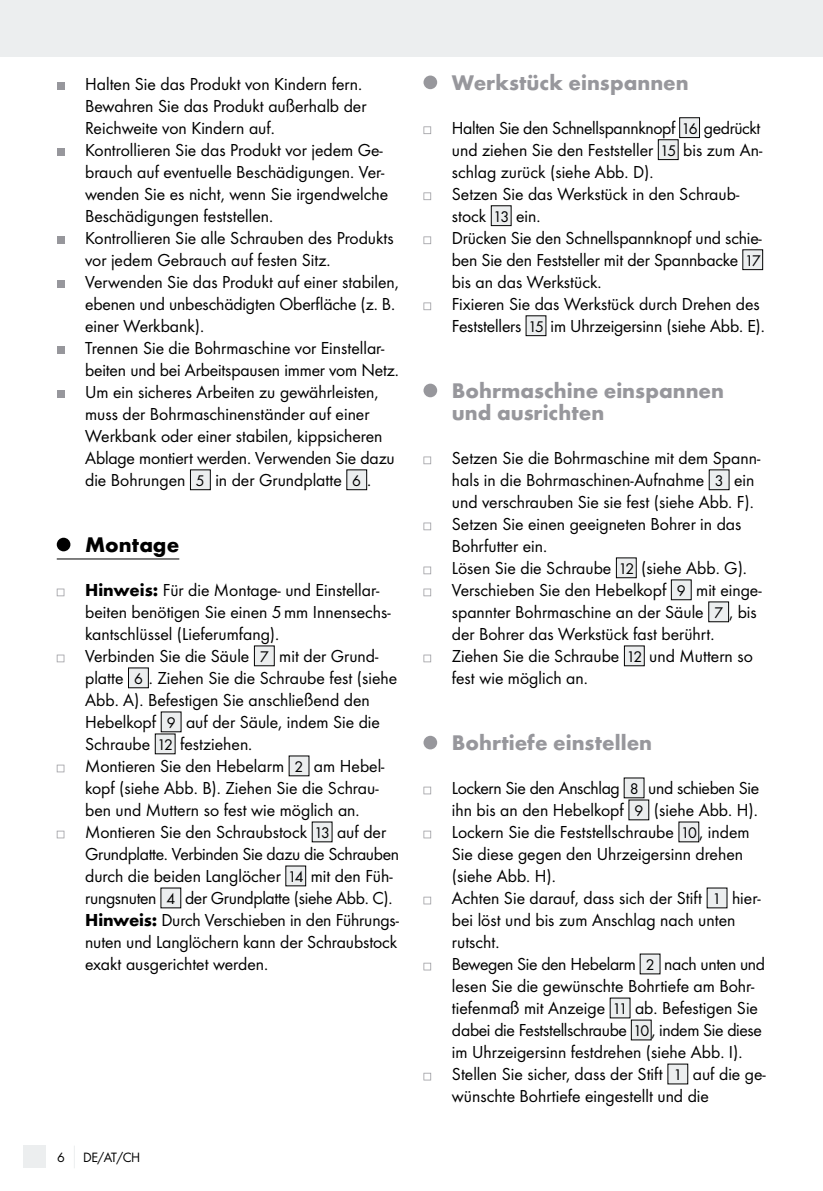
<style>
.page{position:relative;width:823px;height:1191px;background:#fff}
.page>*{position:absolute;margin:0;border:0;box-sizing:border-box;transform-origin:0 0}
.t1{font:700 22px/22px "Futura";color:#97979c}
.t2{font:700 22px "Futura";color:#000}
.t3{font:18px/22px "Futura Boo";color:#000}
.t4{font:14px "Futura Boo";color:#000}
.s1{font-size:16px}
.s2{font-family:"Futura";font-weight:700}
</style>
<div class="page">
<div style="left:0;top:0;width:822px;height:57px;background:#eceeef"></div>
<div style="left:23px;top:1145px;width:22px;height:23px;background:#eceeef"></div>
<svg style="left:74px;top:1146px;width:1px;height:22px"></svg>
<hr style="left:57px;top:558px;width:122px;height:1px;background:#000">
<div style="left:57px;top:82px;width:7px;height:8px;background:#97979c"></div>
<div style="left:57px;top:148px;width:7px;height:8px;background:#97979c"></div>
<div style="left:57px;top:236px;width:7px;height:8px;background:#97979c"></div>
<div style="left:57px;top:280px;width:7px;height:8px;background:#97979c"></div>
<div style="left:57px;top:346px;width:7px;height:8px;background:#97979c"></div>
<div style="left:57px;top:390px;width:7px;height:8px;background:#97979c"></div>
<div style="left:190px;top:470px;width:20px;height:20px;background:#eceeef"></div>
<div style="left:190px;top:469px;width:21px;height:21px;border:1px solid #000"></div>
<div style="left:346px;top:470px;width:20px;height:20px;background:#eceeef"></div>
<div style="left:346px;top:469px;width:21px;height:21px;border:1px solid #000"></div>
<div style="left:57px;top:538px;width:13px;height:13px;background:#000;border-radius:50%"></div>
<svg style="left:57px;top:588px;width:7px;height:8px"></svg>
<svg style="left:57px;top:654px;width:7px;height:8px"></svg>
<div style="left:254px;top:646px;width:20px;height:20px;background:#eceeef"></div>
<div style="left:128px;top:668px;width:20px;height:20px;background:#eceeef"></div>
<div style="left:128px;top:667px;width:21px;height:21px;border:1px solid #000"></div>
<div style="left:161px;top:712px;width:20px;height:20px;background:#eceeef"></div>
<div style="left:155px;top:734px;width:20px;height:20px;background:#eceeef"></div>
<svg style="left:57px;top:764px;width:7px;height:8px"></svg>
<div style="left:289px;top:756px;width:20px;height:20px;background:#eceeef"></div>
<svg style="left:57px;top:830px;width:7px;height:8px"></svg>
<div style="left:312px;top:822px;width:20px;height:20px;background:#eceeef"></div>
<div style="left:285px;top:866px;width:20px;height:20px;background:#eceeef"></div>
<div style="left:161px;top:888px;width:20px;height:20px;background:#eceeef"></div>
<div style="left:423px;top:76px;width:14px;height:13px;background:#97979c;border-radius:50%"></div>
<svg style="left:423px;top:126px;width:8px;height:8px"></svg>
<div style="left:679px;top:118px;width:20px;height:20px;background:#eceeef"></div>
<div style="left:678px;top:117px;width:21px;height:21px;border:1px solid #000"></div>
<div style="left:658px;top:140px;width:19px;height:20px;background:#eceeef"></div>
<div style="left:657px;top:139px;width:21px;height:21px;border:1px solid #000"></div>
<svg style="left:423px;top:192px;width:8px;height:8px"></svg>
<div style="left:491px;top:206px;width:20px;height:20px;background:#eceeef"></div>
<div style="left:490px;top:205px;width:21px;height:21px;border:1px solid #000"></div>
<svg style="left:423px;top:236px;width:8px;height:8px"></svg>
<div style="left:742px;top:250px;width:20px;height:20px;background:#eceeef"></div>
<svg style="left:423px;top:302px;width:8px;height:8px"></svg>
<div style="left:525px;top:316px;width:20px;height:20px;background:#eceeef"></div>
<div style="left:423px;top:384px;width:14px;height:13px;background:#97979c;border-radius:50%"></div>
<svg style="left:423px;top:456px;width:8px;height:8px"></svg>
<div style="left:708px;top:470px;width:20px;height:20px;background:#eceeef"></div>
<svg style="left:423px;top:522px;width:8px;height:8px"></svg>
<svg style="left:423px;top:566px;width:8px;height:8px"></svg>
<div style="left:616px;top:558px;width:20px;height:20px;background:#eceeef"></div>
<div style="left:615px;top:557px;width:21px;height:21px;border:1px solid #000"></div>
<svg style="left:423px;top:588px;width:8px;height:8px"></svg>
<div style="left:671px;top:580px;width:19px;height:20px;background:#eceeef"></div>
<div style="left:708px;top:602px;width:20px;height:20px;background:#eceeef"></div>
<svg style="left:423px;top:654px;width:8px;height:8px"></svg>
<div style="left:624px;top:646px;width:20px;height:20px;background:#eceeef"></div>
<div style="left:423px;top:736px;width:14px;height:13px;background:#97979c;border-radius:50%"></div>
<svg style="left:423px;top:786px;width:8px;height:8px"></svg>
<div style="left:623px;top:778px;width:20px;height:20px;background:#eceeef"></div>
<div style="left:628px;top:800px;width:20px;height:20px;background:#eceeef"></div>
<svg style="left:423px;top:830px;width:8px;height:8px"></svg>
<div style="left:678px;top:822px;width:20px;height:20px;background:#eceeef"></div>
<svg style="left:423px;top:896px;width:8px;height:8px"></svg>
<div style="left:706px;top:888px;width:20px;height:20px;background:#eceeef"></div>
<svg style="left:423px;top:962px;width:8px;height:8px"></svg>
<div style="left:639px;top:954px;width:20px;height:20px;background:#eceeef"></div>
<div style="left:609px;top:998px;width:20px;height:20px;background:#eceeef"></div>
<div style="left:631px;top:1020px;width:19px;height:20px;background:#eceeef"></div>
<svg style="left:423px;top:1072px;width:8px;height:8px"></svg>
<div style="left:667px;top:1064px;width:20px;height:20px;background:#eceeef"></div>
<p class="t3" style="left:85px;top:73px;width:315px">Halten Sie das Produkt von Kindern fern.<br>Bewahren Sie das Produkt außerhalb der Reichweite von Kindern auf.<br>Kontrollieren Sie das Produkt vor jedem Ge&shy;brauch auf eventuelle Beschädigungen. Ver&shy;wenden Sie es nicht, wenn Sie irgendwelche Beschädigungen feststellen.<br>Kontrollieren Sie alle Schrauben des Produkts vor jedem Gebrauch auf festen Sitz.<br>Verwenden Sie das Produkt auf einer stabilen, ebenen und unbeschädigten Oberfläche (z. B. einer Werkbank).<br>Trennen Sie die Bohrmaschine vor Einstellar&shy;beiten und bei Arbeitspausen immer vom Netz.<br>Um ein sicheres Arbeiten zu gewährleisten, muss der Bohrmaschinenständer auf einer Werkbank oder einer stabilen, kippsicheren Ablage montiert werden. Verwenden Sie dazu die Bohrungen <span class="s1">5</span> in der Grundplatte <span class="s1">6</span> .</p>
<p class="t2" style="left:85px;top:531px;width:96px">Montage</p>
<p class="t3" style="left:85px;top:579px;width:315px"><span class="s2">Hinweis:</span> Für die Montage- und Einstellar&shy;beiten benötigen Sie einen 5mm Innensechs&shy;kantschlüssel (Lieferumfang).<br>Verbinden Sie die Säule <span class="s1">7</span> mit der Grund&shy;platte <span class="s1">6</span> . Ziehen Sie die Schraube fest (siehe Abb. A). Befestigen Sie anschließend den Hebelkopf <span class="s1">9</span> auf der Säule, indem Sie die Schraube <span class="s1">12</span> festziehen.<br>Montieren Sie den Hebelarm <span class="s1">2</span> am Hebel&shy;kopf (siehe Abb. B). Ziehen Sie die Schrau&shy;ben und Muttern so fest wie möglich an.<br>Montieren Sie den Schraubstock <span class="s1">13</span> auf der Grundplatte. Verbinden Sie dazu die Schrauben durch die beiden Langlöcher <span class="s1">14</span> mit den Füh&shy;rungsnuten <span class="s1">4</span> der Grundplatte (siehe Abb. C).<br><span class="s2">Hinweis:</span> Durch Verschieben in den Führungs&shy;nuten und Langlöchern kann der Schraubstock exakt ausgerichtet werden.</p>
<p class="t4" style="left:57px;top:1149px;width:9px">6</p>
<p class="t4" style="left:83px;top:1149px;width:58px">DE/AT/CH</p>
<p class="t1" style="left:451px;top:71px;width:238px">Werkstück einspannen</p>
<p class="t3" style="left:451px;top:117px;width:314px">Halten Sie den Schnellspannknopf <span class="s1">16</span> gedrückt und ziehen Sie den Feststeller <span class="s1">15</span> bis zum An&shy;schlag zurück (siehe Abb. D).<br>Setzen Sie das Werkstück in den Schraub&shy;stock <span class="s1">13</span> ein.<br>Drücken Sie den Schnellspannknopf und schie&shy;ben Sie den Feststeller mit der Spannbacke <span class="s1">17 </span>bis an das Werkstück.<br>Fixieren Sie das Werkstück durch Drehen des Feststellers <span class="s1">15</span> im Uhrzeigersinn (siehe Abb. E).</p>
<p class="t1" style="left:451px;top:379px;width:273px">Bohrmaschine einspannen und ausrichten</p>
<p class="t3" style="left:451px;top:447px;width:311px">Setzen Sie die Bohrmaschine mit dem Spann&shy;hals in die Bohrmaschinen-Aufnahme <span class="s1">3</span> ein und verschrauben Sie sie fest (siehe Abb. F).<br>Setzen Sie einen geeigneten Bohrer in das Bohrfutter ein.<br>Lösen Sie die Schraube <span class="s1">12</span> (siehe Abb. G).<br>Verschieben Sie den Hebelkopf <span class="s1">9</span> mit einge&shy;spannter Bohrmaschine an der Säule <span class="s1">7</span> , bis der Bohrer das Werkstück fast berührt.<br>Ziehen Sie die Schraube <span class="s1">12</span> und Muttern so fest wie möglich an.</p>
<p class="t1" style="left:451px;top:731px;width:202px">Bohrtiefe einstellen</p>
<p class="t3" style="left:451px;top:777px;width:315px">Lockern Sie den Anschlag <span class="s1">8</span> und schieben Sie ihn bis an den Hebelkopf <span class="s1">9</span> (siehe Abb. H).<br>Lockern Sie die Feststellschraube <span class="s1">10</span> , indem Sie diese gegen den Uhrzeigersinn drehen (siehe Abb. H).<br>Achten Sie darauf, dass sich der Stift <span class="s1">1</span> hier&shy;bei löst und bis zum Anschlag nach unten rutscht.<br>Bewegen Sie den Hebelarm <span class="s1">2</span> nach unten und lesen Sie die gewünschte Bohrtiefe am Bohr&shy;tiefenmaß mit Anzeige <span class="s1">11</span> ab. Befestigen Sie dabei die Feststellschraube <span class="s1">10</span>, indem Sie diese im Uhrzeigersinn festdrehen (siehe Abb. I).<br>Stellen Sie sicher, dass der Stift <span class="s1">1</span> auf die ge&shy;wünschte Bohrtiefe eingestellt und die</p>
</div>
